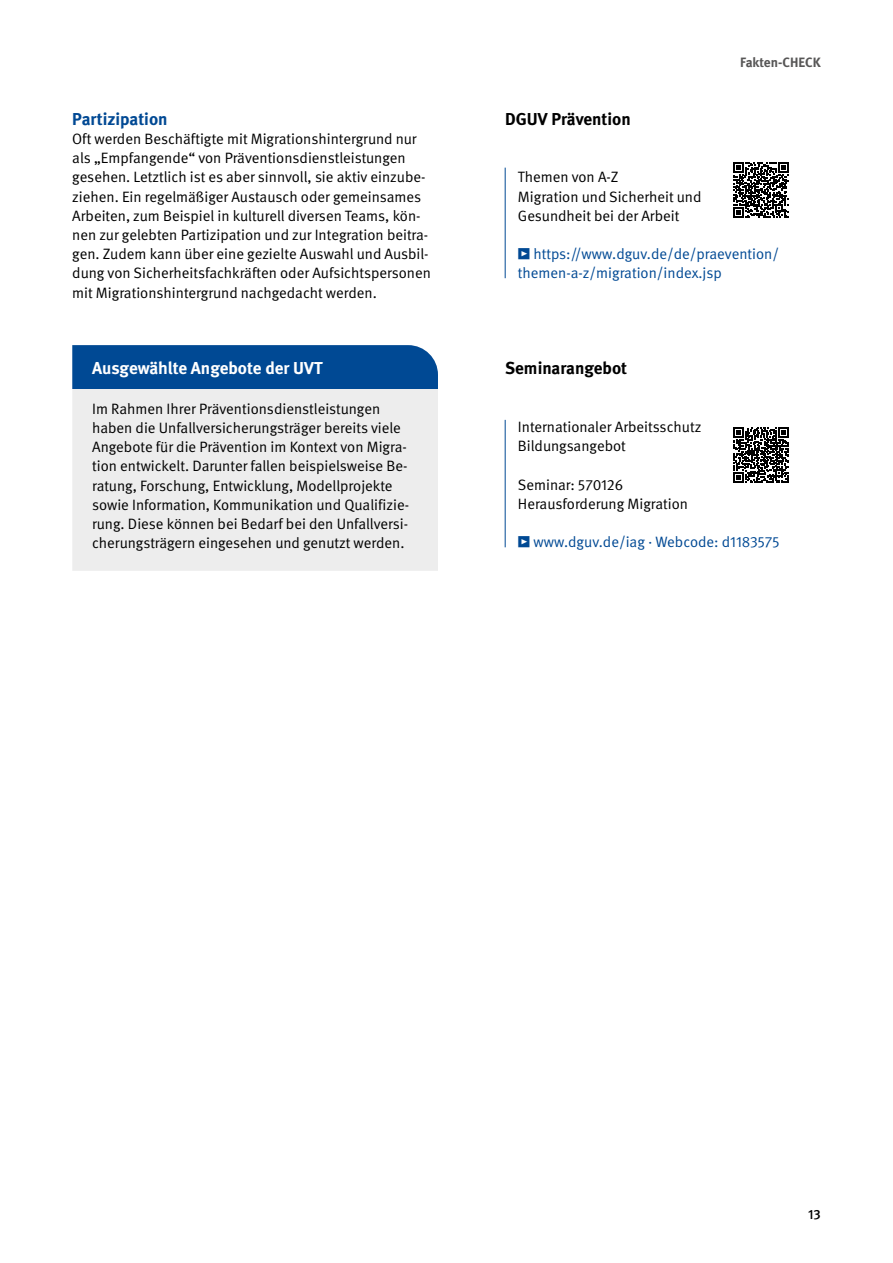
<style>
.page{position:relative;width:893px;height:1263px;background:#fff}
.page>*{position:absolute;margin:0;border:0;box-sizing:border-box;transform-origin:0 0}
._01_Überschriften_D_-_Überschrift_schwarz{font:700 17.25px "DGUV Meta";color:#000}
._01_Überschriften_Zwischenüberschrift_Bla{font:700 17.25px "DGUV Meta";color:#fff}
._01_Überschriften_Zwischenüberschrift_Bla-2{font:700 17.25px "DGUV Meta";color:#004994}
._02_Fließtext_Fließtext{font:15px/19.2px "DGUV Meta";color:#000}
._01_Überschriften_Zwischenüberschrift_Bla-3{font:15px/19.2px "DGUV Meta";color:#000}
._02_Fließtext_Fließtext-2{font:15px/19.2px "DGUV Meta";color:#004994}
.t1{font:700 13.5px "DGUV Meta";letter-spacing:-.005em;color:#575656}
.t2{font:500 13.5px "DGUV Meta";color:#000}
.s1{font-weight:500}
</style>
<div class="page">
<div style="left:72px;top:388px;width:366px;height:183px;background:#ededed"></div>
<div style="left:72px;top:345px;width:366px;height:43px;background:#004994"></div>
<svg style="left:733px;top:428px;width:55px;height:55px"></svg>
<svg style="left:733px;top:163px;width:55px;height:55px"></svg>
<hr style="left:505px;top:420px;width:1px;height:127px;background:#004994">
<hr style="left:505px;top:168px;width:1px;height:110px;background:#004994">
<p class="_01_Überschriften_Zwischenüberschrift_Bla-2" style="left:72px;top:109px;width:97px">Partizipation</p>
<p class="_02_Fließtext_Fließtext" style="left:72px;top:130px;width:360px">Oft werden Beschäftigte mit Migrationshintergrund nur als „Empfangende“ von Präventionsdienstleistungen gesehen. Letztlich ist es aber sinnvoll, sie aktiv einzube&shy;ziehen. Ein regelmäßiger Austausch oder gemeinsames Arbeiten, zum Beispiel in kulturell diversen Teams, kön&shy;nen zur gelebten Partizipation und zur Integration beitra&shy;gen. Zudem kann über eine gezielte Auswahl und Ausbil&shy;dung von Sicherheitsfachkräften oder Aufsichtspersonen mit Migrationshintergrund nachgedacht werden.</p>
<p class="_01_Überschriften_Zwischenüberschrift_Bla" style="left:92px;top:358px;width:232px">Ausgewählte Angebote der UVT</p>
<p class="_01_Überschriften_Zwischenüberschrift_Bla-3" style="left:92px;top:399px;width:318px">Im Rahmen Ihrer Präventionsdienstleistungen haben die Unfallversicherungsträger bereits viele Angebote für die Prävention im Kontext von Migra&shy;tion entwickelt. Darunter fallen beispielsweise Be&shy;ratung, Forschung, Entwicklung, Modellprojekte sowie Information, Kommunikation und Qualifizie&shy;rung. Diese können bei Bedarf bei den Unfallversi&shy;cherungsträgern eingesehen und genutzt werden.</p>
<h1 class="_01_Überschriften_D_-_Überschrift_schwarz" style="left:505px;top:109px;width:127px">DGUV Prävention</h1>
<p class="t1" style="left:740px;top:54px;width:82px">Fakten-CHECK</p>
<p class="_02_Fließtext_Fließtext" style="left:518px;top:168px;width:185px">Themen von A-Z<br>Migration und Sicherheit und<br>Gesundheit bei der Arbeit</p>
<p class="_02_Fließtext_Fließtext-2" style="left:518px;top:245px;width:263px"><span class="s1">•</span> https://www.dguv.de/de/praevention/ themen-a-z/migration/index.jsp</p>
<h1 class="_01_Überschriften_D_-_Überschrift_schwarz" style="left:505px;top:358px;width:123px">Seminarangebot</h1>
<p class="_02_Fließtext_Fließtext" style="left:518px;top:418px;width:185px">Internationaler Arbeitsschutz<br>Bildungsangebot</p>
<p class="_02_Fließtext_Fließtext" style="left:518px;top:475px;width:172px">Seminar: 570126<br>Herausforderung Migration</p>
<p class="_02_Fließtext_Fließtext-2" style="left:518px;top:533px;width:263px">• www.dguv.de/iag · Webcode: d1183575</p>
<p class="t2" style="left:808px;top:1207px;width:14px">13</p>
</div>
